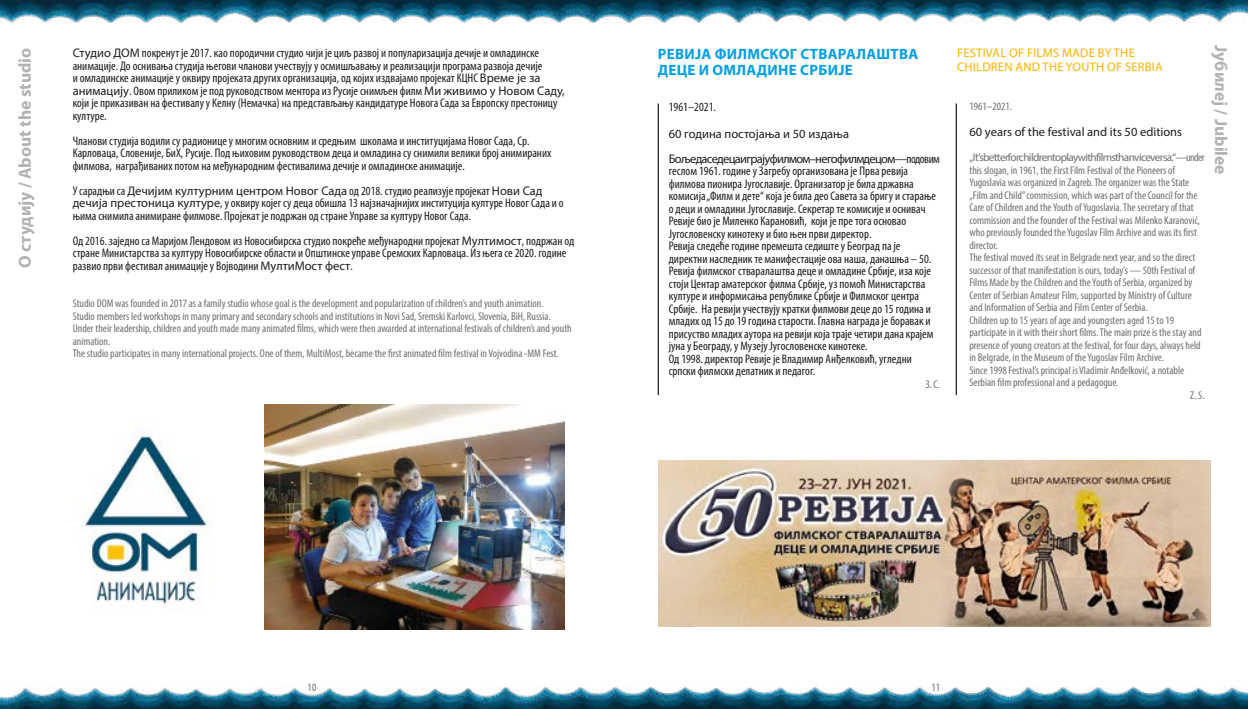
<style>
.page{position:relative;width:1248px;height:709px;background:#fff}
.page>*{position:absolute;margin:0;border:0;box-sizing:border-box;transform-origin:0 0}
.t1{font:700 17.5px "Myriad Pro";color:#b3b2b2}
.t2{font:700 15px/16.2px "Myriad Pro";letter-spacing:.02em;color:#009fe3}
.t3{font:condensed 12.5px/12.5px "Myriad Pro";color:#1d1d1b}
.t4{font:12.5px/25px "Myriad Pro";letter-spacing:-.055em;color:#1d1d1b}
.t5{font:12.5px/13.8px "Myriad Pro";letter-spacing:.02em;color:#fab200}
.t6{font:12.5px "Myriad Pro";color:#1d1d1b}
.t7{font:condensed 11.25px/12.5px "Myriad Pro";color:#706f6f}
.t8{font:11.25px "Myriad Pro";letter-spacing:-.055em;color:#706f6f}
.s1{font-stretch:normal}
.s2{font-stretch:condensed}
</style>
<div class="page">
<img style="left:0;top:0;width:1247px;height:22px">
<img style="left:0;top:687px;width:1247px;height:22px">
<hr style="left:657px;top:103px;width:2px;height:292px;background:#1d1d1b">
<hr style="left:955px;top:103px;width:1px;height:292px;background:#1d1d1b">
<img style="left:82px;top:425px;width:128px;height:180px">
<img style="left:659px;top:461px;width:551px;height:166px">
<img style="left:264px;top:404px;width:300px;height:225px">
<h1 class="t1" style="left:1232px;top:45px;width:131px;rotate:90deg">Јубилеј / Jubilee</h1>
<h1 class="t1" style="left:14px;top:268px;width:222px;rotate:-90deg">О студију / About the studio</h1>
<p class="t2" style="left:657px;top:45px;width:262px">РЕВИЈА ФИЛМСКОГ СТВАРАЛАШТВА<br>ДЕЦЕ И ОМЛАДИНЕ СРБИЈЕ</p>
<p class="t5" style="left:956px;top:46px;width:207px">FESTIVAL OF FILMS MADE BY THE<br>CHILDREN AND THE YOUTH OF SERBIA</p>
<p class="t3" style="left:73px;top:47px;width:493px"><span class="s1">Студио ДОМ</span> покренут је 2017. као породични студио чији је циљ развој и популаризација дечије и омладинске анимације. До оснивања студија његови чланови учествују у осмишљавању и реализацији програма развоја дечије<br>и омладинске анимације у оквиру пројеката других организација, од којих издвајамо пројекат КЦНС <span class="s1">Време је за анимацију</span>. Овом приликом је под руководством ментора из Русије снимљен филм <span class="s1">Ми живимо у Новом Саду, </span>који је приказиван на фестивалу у Келну (Немачка) на представљању кандидатуре Новога Сада за Европску престоницу културе.</p>
<p class="t3" style="left:73px;top:134px;width:480px">Чланови студија водили су радионице у многим основним и средњим школама и институцијама Новог Сада, Ср.<br>Карловаца, Словеније, БиХ, Русије. Под њиховим руководством деца и омладина су снимили велики број анимираних филмова, награђиваних потом на међународним фестивалима дечије и омладинске анимације.</p>
<p class="t3" style="left:73px;top:184px;width:492px">У сарадњи са <span class="s1">Дечијим културним центром Новог Сада</span> од 2018. студио реализује пројекат <span class="s1">Нови Сад дечија престоница културе</span>, у оквиру којег су деца обишла 13 најзначајнијих институција културе Новог Сада и о њима снимила анимиране филмове. Пројекат је подржан од стране Управе за културу Новог Сада.</p>
<p class="t3" style="left:73px;top:234px;width:503px">Од 2016. заједно са Маријом Лендовом из Новосибирска студио покреће међународни пројекат <span class="s1">Мултимост</span>, подржан од стране Министарства за културу Новосибирске области и Општинске управе Сремских Карловаца. Из њега се 2020. године развио први фестивал анимације у Војводини <span class="s1">МултиМост фест</span>.</p>
<p class="t7" style="left:73px;top:297px;width:500px">Studio DOM was founded in 2017 as a family studio whose goal is the development and popularization of children’s and youth animation.<br>Studio members led workshops in many primary and secondary schools and institutions in Novi Sad, Sremski Karlovci, Slovenia, BiH, Russia.<br>Under their leadership, children and youth made many animated films, which were then awarded at international festivals of children’s and youth animation.<br>The studio participates in many international projects. One of them, MultiMost, became the first animated film festival in Vojvodina -MM Fest.</p>
<p class="t7" style="left:969px;top:100px;width:44px">1961–2021.</p>
<p class="t6" style="left:969px;top:124px;width:214px">60 years of the festival and its 50 editions</p>
<p class="t8" style="left:969px;top:150px;width:237px">„It’s better for children to play with films than vice versa.“ <span class="s2">— under</span></p>
<p class="t7" style="left:969px;top:163px;width:207px">this slogan, in 1961, the First Film Festival of the Pioneers of</p>
<p class="t7" style="left:969px;top:176px;width:221px">Yugoslavia was organized in Zagreb. The organizer was the State</p>
<p class="t7" style="left:969px;top:188px;width:229px">„Film and Child” commission, which was part of the Council for the</p>
<p class="t7" style="left:969px;top:201px;width:225px">Care of Children and the Youth of Yugoslavia. The secretary of that</p>
<p class="t7" style="left:969px;top:213px;width:232px">commission and the founder of the Festival was Milenko Karanović,</p>
<p class="t7" style="left:969px;top:226px;width:229px">who previously founded the Yugoslav Film Archive and was its first</p>
<p class="t7" style="left:969px;top:238px;width:30px">director.</p>
<p class="t7" style="left:969px;top:251px;width:227px">The festival moved its seat in Belgrade next year, and so the direct</p>
<p class="t7" style="left:969px;top:263px;width:227px">successor of that manifestation is ours, today’s — 50th Festival of</p>
<p class="t7" style="left:969px;top:276px;width:224px">Films Made by the Children and the Youth of Serbia, organized by</p>
<p class="t7" style="left:969px;top:288px;width:224px">Center of Serbian Amateur Film, supported by Ministry of Culture</p>
<p class="t7" style="left:969px;top:301px;width:180px">and Information of Serbia and Film Center of Serbia.</p>
<p class="t7" style="left:969px;top:313px;width:206px">Children up to 15 years of age and youngsters aged 15 to 19</p>
<p class="t7" style="left:969px;top:326px;width:233px">participate in it with their short films. The main prize is the stay and</p>
<p class="t7" style="left:969px;top:338px;width:233px">presence of young creators at the festival, for four days, always held</p>
<p class="t7" style="left:969px;top:351px;width:196px">in Belgrade, in the Museum of the Yugoslav Film Archive.</p>
<p class="t7" style="left:969px;top:363px;width:216px">Since 1998 Festival’s principal is Vladimir Anđelković, a notable</p>
<p class="t7" style="left:969px;top:376px;width:150px">Serbian film professional and a pedagogue.</p>
<p class="t7" style="left:1190px;top:388px;width:16px">Z. S.</p>
<p class="t3" style="left:668px;top:101px;width:49px">1961–2021.</p>
<p class="t4" style="left:668px;top:121px;width:273px">60 година постојања и 50 издања<br>Боље да се деца играју филмом – него филм децом <span class="s2">— под овим</span></p>
<p class="t3" style="left:668px;top:164px;width:269px">геслом 1961. године у Загребу организована је Прва ревија филмова пионира Југославије. Организатор је била државна комисија „Филм и дете“ која је била део Савета за бригу и старање о деци и омладини Југославије. Секретар те комисије и оснивач Ревије био је Миленко Карановић, који је пре тога основао Југословенску кинотеку и био њен први директор.<br>Ревија следеће године премешта седиште у Београд па је директни наследник те манифестације ова наша, данашња – 50.<br>Ревија филмског стваралаштва деце и омладине Србије, иза које стоји Центар аматерског филма Србије, уз помоћ Министарства културе и информисања републике Србије и Филмског центра Србије. На ревији учествују кратки филмови деце до 15 година и младих од 15 до 19 година старости. Главна награда је боравак и присуствo младих аутора на ревији која траје четири дана крајем јуна у Београду, у Музеју Југословенске кинотеке.<br>Од 1998. директор Ревије је Владимир Анђелковић, угледни српски филмски делатник и педагог.</p>
<p class="t7" style="left:925px;top:377px;width:16px">З. С.</p>
<p class="t7" style="left:307px;top:680px;width:10px">10</p>
<p class="t7" style="left:931px;top:680px;width:10px">11</p>
</div>
